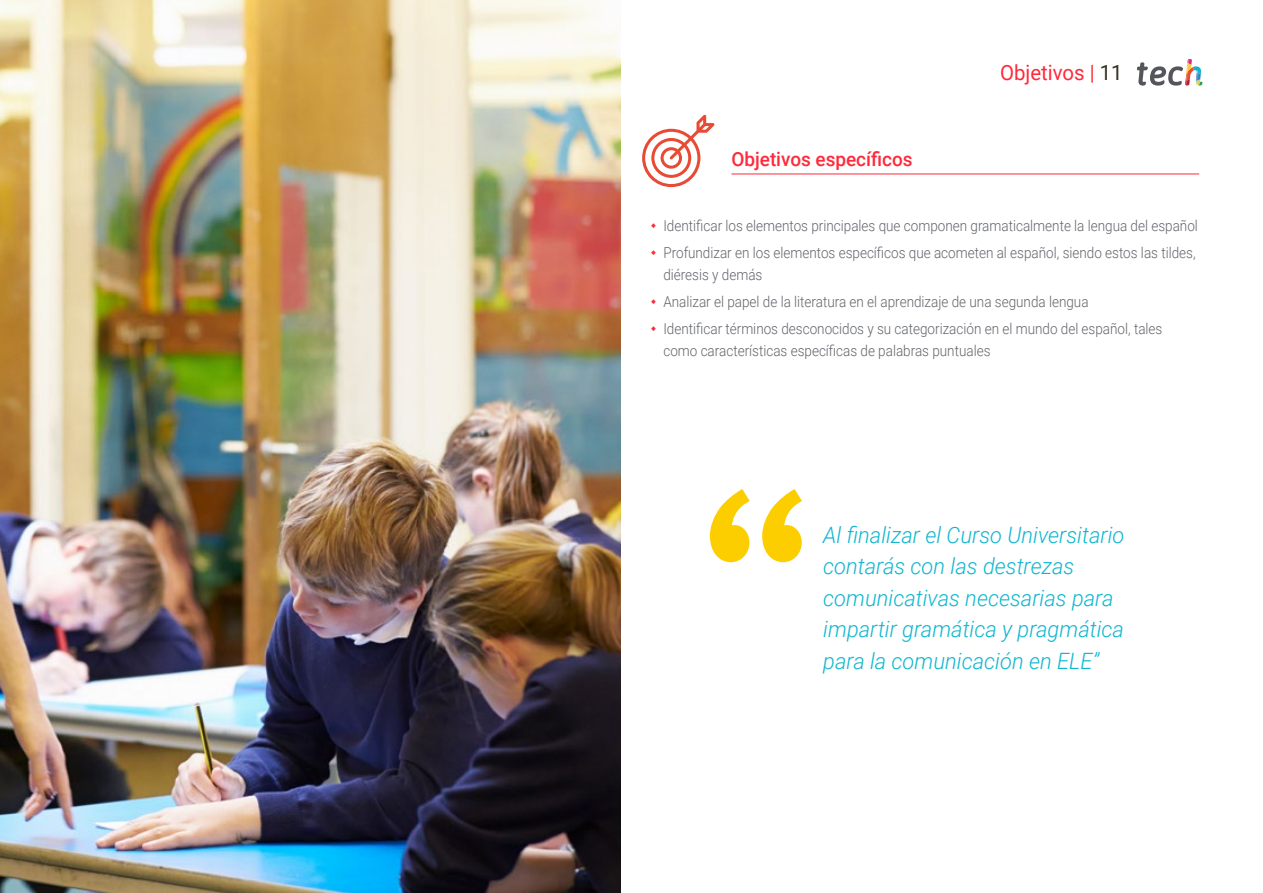
<style>
.page{position:relative;width:1263px;height:893px;background:#fff}
.page>*{position:absolute;margin:0;border:0;box-sizing:border-box;transform-origin:0 0}
.t1{font:italic 300 22.5px/31.5px "Roboto";color:#0fb6cf}
.t2{font:21px "Roboto";color:#ff293a}
.t3{font:500 19.5px "Roboto";color:#ff293a}
.t4{font:300 15px/26.7px "Roboto";color:#61646a;scale:.9 1}
.s1{color:#312e20}
</style>
<div class="page">
<svg style="left:1137px;top:59px;width:65px;height:27px"></svg>
<img style="left:0;top:0;width:621px;height:893px">
<svg style="left:710px;top:489px;width:92px;height:73px"></svg>
<hr style="left:731px;top:174px;width:468px;height:1px;background:#ff293a">
<svg style="left:642px;top:115px;width:72px;height:72px"></svg>
<h3 class="t3" style="left:731px;top:145px;width:183px">Objetivos específicos</h3>
<h2 class="t2" style="left:1000px;top:57px;width:124px">Objetivos | <span class="s1">11</span></h2>
<p class="t4" style="left:663px;top:212px;width:595px">Identificar los elementos principales que componen gramaticalmente la lengua del español<br>Profundizar en los elementos específicos que acometen al español, siendo estos las tildes,</p>
<p class="t4" style="left:663px;top:261px;width:556px">diéresis y demás<br>Analizar el papel de la literatura en el aprendizaje de una segunda lengua<br>Identificar términos desconocidos y su categorización en el mundo del español, tales</p>
<p class="t4" style="left:663px;top:337px;width:365px">como características específicas de palabras puntuales</p>
<h1 class="t1" style="left:823px;top:518px;width:303px">Al finalizar el Curso Universitario contarás con las destrezas comunicativas necesarias para impartir gramática y pragmática para la comunicación en ELE”</h1>
</div>
